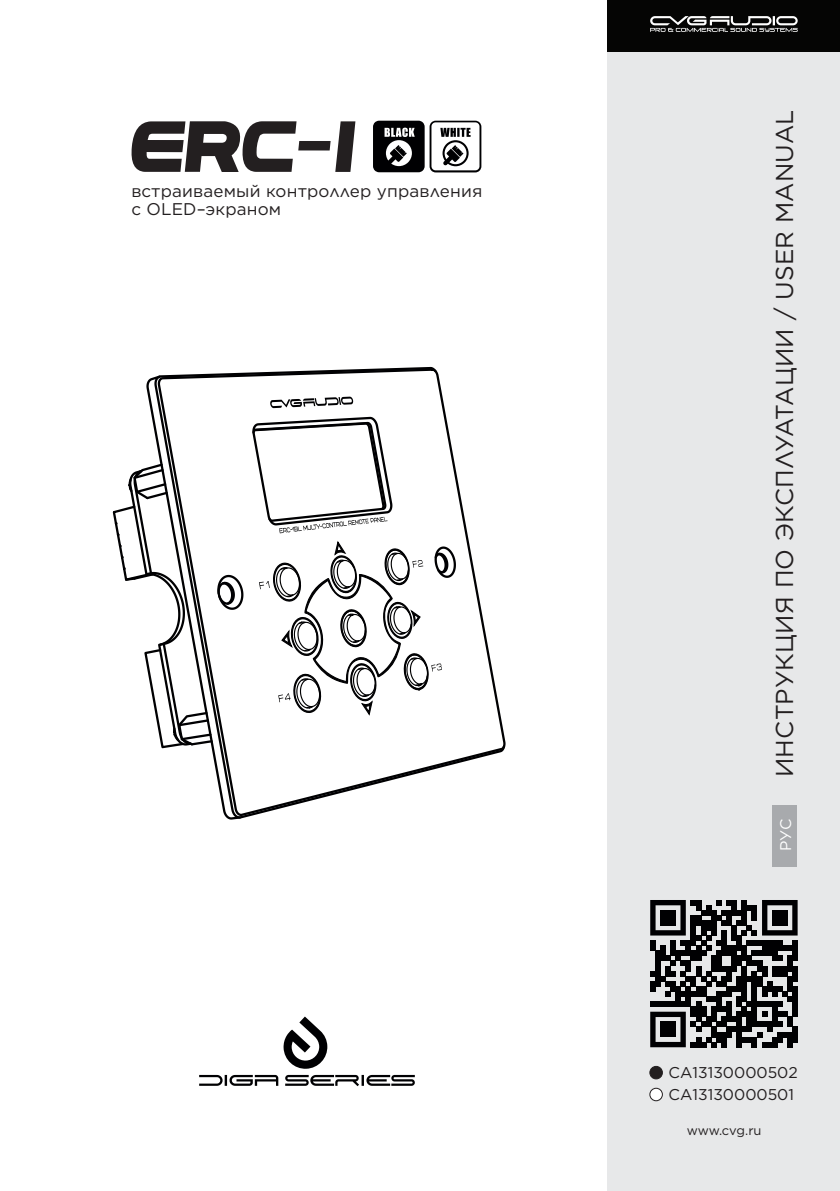
<style>
.page{position:relative;width:840px;height:1191px;background:#fff}
.page>*{position:absolute;margin:0;border:0;box-sizing:border-box;transform-origin:0 0}
.t1{font:74px "Pepsi Cyr Lat";color:#231f20}
.t2{font:24.4px "Gotham";letter-spacing:.01em;color:#231f20}
.t3{font:17px/17.8px "Gotham";letter-spacing:.01em;color:#231f20}
.t4{font:15.6px "Gotham";color:#231f20}
.t5{font:15.4px "Gotham";color:#fff}
.t6{font:13px "Gotham";letter-spacing:-.01em;color:#231f20}
</style>
<div class="page">
<div style="left:607px;top:5px;width:232px;height:1186px;background:#e7e8e9"></div>
<div style="left:607px;top:0;width:232px;height:52px;background:#050504"></div>
<svg style="left:650px;top:16px;width:147px;height:16px"></svg>
<div style="left:772px;top:805px;width:24px;height:62px;background:#a8aaad"></div>
<svg style="left:373px;top:121px;width:108px;height:51px"></svg>
<svg style="left:283px;top:1016px;width:44px;height:53px"></svg>
<svg style="left:199px;top:1075px;width:215px;height:11px"></svg>
<div style="left:649px;top:1066px;width:13px;height:12px;background:#231f20;border-radius:50%"></div>
<div style="left:649px;top:1066px;width:13px;height:13px;border:1px solid #231f20;border-radius:50%"></div>
<div style="left:649px;top:1088px;width:13px;height:12px;background:#fff;border-radius:50%"></div>
<div style="left:649px;top:1087px;width:13px;height:14px;border:1px solid #231f20;border-radius:50%"></div>
<svg style="left:112px;top:465px;width:44px;height:252px"></svg>
<svg style="left:156px;top:367px;width:350px;height:453px"></svg>
<svg style="left:428px;top:366px;width:10px;height:8px"></svg>
<svg style="left:251px;top:396px;width:206px;height:321px"></svg>
<svg style="left:650px;top:900px;width:147px;height:147px"></svg>
<div style="left:660px;top:910px;width:15px;height:15px;background:#000002"></div>
<div style="left:771px;top:910px;width:16px;height:15px;background:#000002"></div>
<div style="left:660px;top:1021px;width:15px;height:16px;background:#000002"></div>
<h1 class="t1" style="left:131px;top:83px;width:226px">ERC-1</h1>
<p class="t3" style="left:131px;top:182px;width:352px">встраиваемый контроллер управления с OLED–экраном</p>
<h2 class="t2" style="left:768px;top:777px;width:669px;rotate:-90deg">ИНСТРУКЦИЯ ПО ЭКСПЛУАТАЦИИ / USER MANUAL</h2>
<p class="t5" style="left:775px;top:850px;width:33px;rotate:-90deg">РУС</p>
<p class="t4" style="left:668px;top:1062px;width:131px">CA13130000502</p>
<p class="t4" style="left:668px;top:1084px;width:127px">CA13130000501</p>
<p class="t6" style="left:686px;top:1122px;width:76px">www.cvg.ru</p>
</div>
